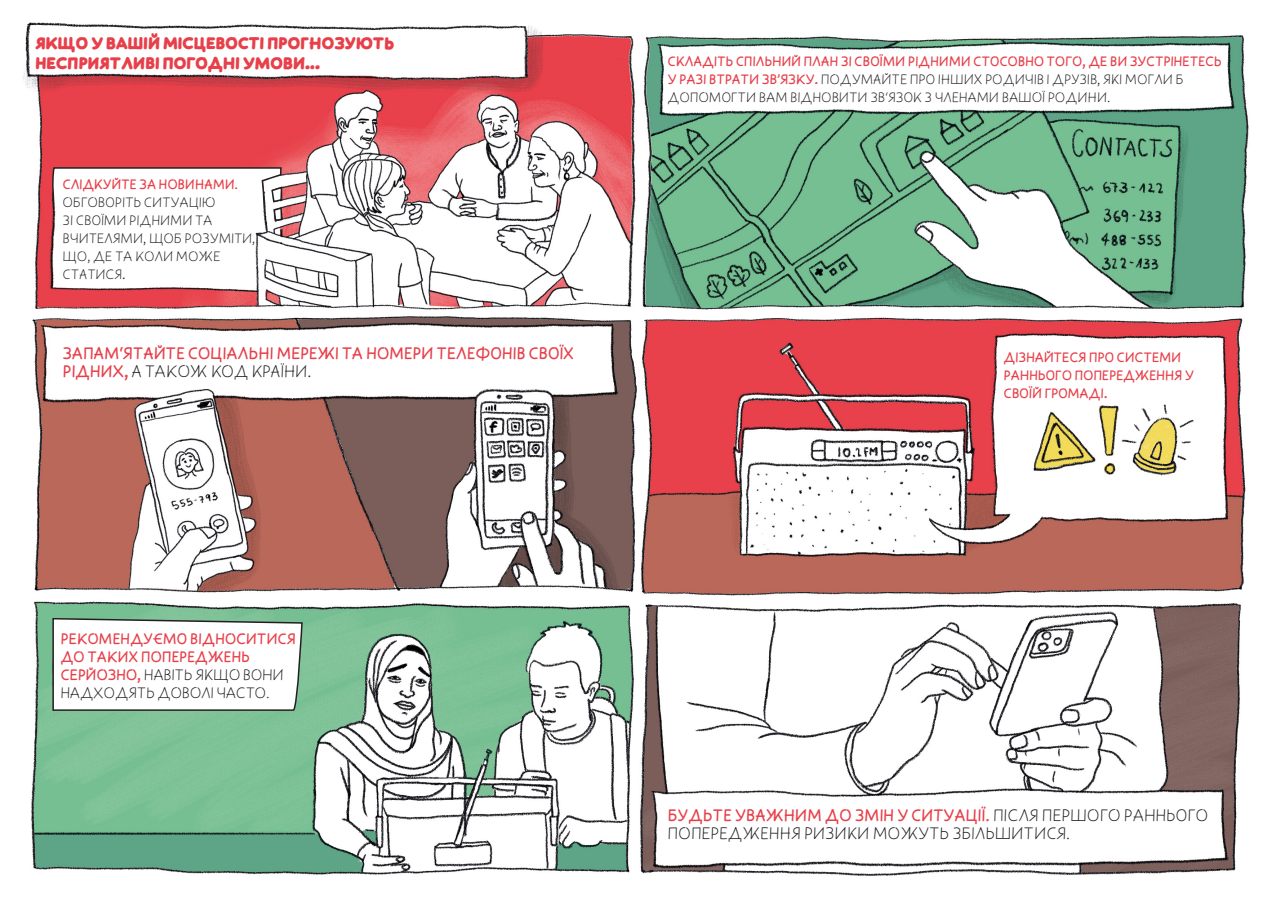
<style>
.page{position:relative;width:1280px;height:910px;background:#fff}
.page>*{position:absolute;margin:0;border:0;box-sizing:border-box;transform-origin:0 0}
.t1{font:300 16.5px/18px "Responder P";color:#231f20}
.t2{font:16.5px/18px "Responder P";letter-spacing:-.01em;color:#e7404a}
.t3{font:700 16.5px/19.8px "Responder P";letter-spacing:-.02em;color:#e7404a}
.t4{font:15px/18px "Responder P";letter-spacing:-.01em;color:#e7404a}
.t5{font:300 13.5px/18px "Responder P";color:#231f20}
.t6{font:13.5px/18px "Responder P";letter-spacing:-.01em;color:#e7404a}
.s1{font-weight:400;color:#e7404a}
.s2{font-weight:300;color:#231f20}
</style>
<div class="page">
<img style="left:23px;top:22px;width:1226px;height:855px">
<div style="left:30px;top:36px;width:484px;height:27px;background:#fff"></div>
<div style="left:668px;top:55px;width:554px;height:47px;background:#fff"></div>
<div style="left:999px;top:345px;width:218px;height:46px;background:#fff"></div>
<div style="left:63px;top:201px;width:192px;height:73px;background:#fff"></div>
<div style="left:55px;top:337px;width:553px;height:50px;background:#fff"></div>
<div style="left:667px;top:804px;width:519px;height:43px;background:#fff"></div>
<svg style="left:276px;top:236px;width:9px;height:17px"></svg>
<svg style="left:51px;top:166px;width:236px;height:59px"></svg>
<svg style="left:52px;top:617px;width:251px;height:95px"></svg>
<p class="t3" style="left:35px;top:33px;width:361px">ЯКЩО У ВАШІЙ МІСЦЕВОСТІ ПРОГНОЗУЮТЬ<br>НЕСПРИЯТЛИВІ ПОГОДНІ УМОВИ...</p>
<p class="t6" style="left:63px;top:175px;width:177px">СЛІДКУЙТЕ ЗА НОВИНАМИ.</p>
<p class="t5" style="left:63px;top:193px;width:194px">ОБГОВОРІТЬ СИТУАЦІЮ<br>ЗІ СВОЇМИ РІДНИМИ ТА<br>ВЧИТЕЛЯМИ, ЩОБ РОЗУМІТИ,<br>ЩО, ДЕ ТА КОЛИ МОЖЕ<br>СТАТИСЯ.</p>
<p class="t5" style="left:668px;top:53px;width:556px"><span class="s1">СКЛАДІТЬ СПІЛЬНИЙ ПЛАН ЗІ СВОЇМИ РІДНИМИ СТОСОВНО ТОГО, ДЕ ВИ ЗУСТРІНЕТЕСЬ<br>У РАЗІ ВТРАТИ ЗВ’ЯЗКУ.</span> ПОДУМАЙТЕ ПРО ІНШИХ РОДИЧІВ І ДРУЗІВ, ЯКІ МОГЛИ Б<br>ДОПОМОГТИ ВАМ ВІДНОВИТИ ЗВ‘ЯЗОК З ЧЛЕНАМИ ВАШОЇ РОДИНИ.</p>
<p class="t2" style="left:63px;top:344px;width:513px">ЗАПАМ‘ЯТАЙТЕ СОЦІАЛЬНІ МЕРЕЖІ ТА НОМЕРИ ТЕЛЕФОНІВ СВОЇХ<br>РІДНИХ, <span class="s2">А ТАКОЖ КОД КРАЇНИ.</span></p>
<p class="t6" style="left:1003px;top:348px;width:192px">ДІЗНАЙТЕСЯ ПРО СИСТЕМИ<br>РАННЬОГО ПОПЕРЕДЖЕННЯ У<br>СВОЇЙ ГРОМАДІ.</p>
<p class="t4" style="left:60px;top:630px;width:237px">РЕКОМЕНДУЄМО ВІДНОСИТИСЯ<br>ДО ТАКИХ ПОПЕРЕДЖЕНЬ<br>СЕРЙОЗНО, <span class="s2">НАВІТЬ ЯКЩО ВОНИ<br>НАДХОДЯТЬ ДОВОЛІ ЧАСТО.</span></p>
<p class="t1" style="left:668px;top:806px;width:542px"><span class="s1">БУДЬТЕ УВАЖНИМ ДО ЗМІН У СИТУАЦІЇ.</span> ПІСЛЯ ПЕРШОГО РАННЬОГО<br>ПОПЕРЕДЖЕННЯ РИЗИКИ МОЖУТЬ ЗБІЛЬШИТИСЯ.</p>
</div>
